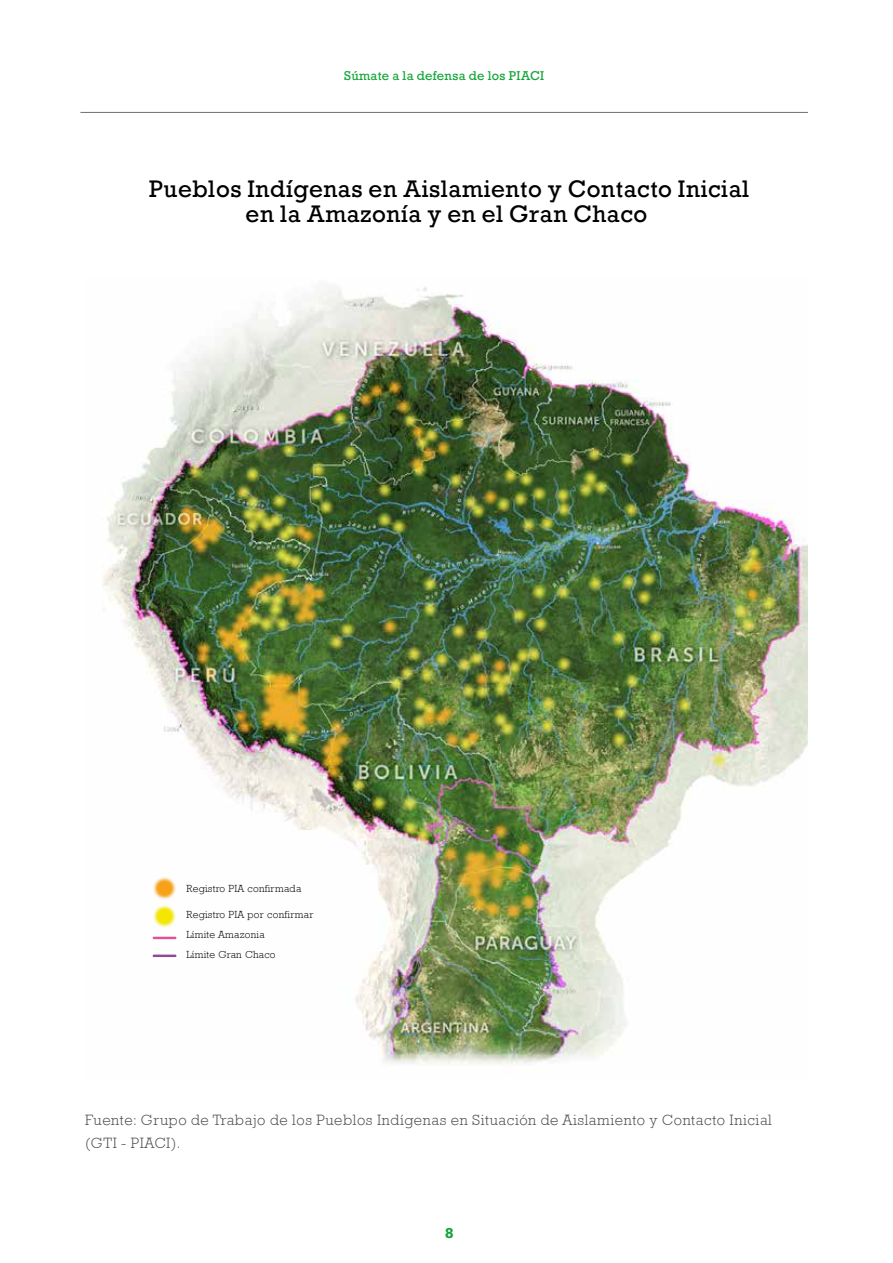
<style>
.page{position:relative;width:893px;height:1263px;background:#fff}
.page>*{position:absolute;margin:0;border:0;box-sizing:border-box;transform-origin:0 0}
.t1{font:22.5px/25.5px "Rockwell";letter-spacing:.02em;color:#000;text-align:center}
.t2{font:300 15px/22.5px "Rockwell";letter-spacing:.04em;color:#4a4a49}
.t3{font:700 13.5px "Rockwell";color:#13a538}
.t4{font:12px "Rockwell";letter-spacing:.02em;color:#13a538}
.t5{font:300 10.35px/20.4px "Rockwell";letter-spacing:.025em;color:#000}
</style>
<div class="page">
<hr style="left:80px;top:112px;width:728px;height:1px;background:#706f6f">
<img style="left:102px;top:287px;width:706px;height:777px">
<img style="left:138px;top:861px;width:53px;height:28px">
<img style="left:138px;top:889px;width:53px;height:53px">
<hr style="left:153px;top:937px;width:23px;height:2px;background:#e45097">
<hr style="left:153px;top:954px;width:23px;height:3px;background:#8f4996">
<p class="t4" style="left:344px;top:69px;width:201px">Súmate a la defensa de los PIACI</p>
<h1 class="t1" style="left:149px;top:176px;width:602px">Pueblos Indígenas en Aislamiento y Contacto Inicial en la Amazonía y en el Gran Chaco</h1>
<p class="t5" style="left:187px;top:878px;width:116px">Registro PIA confirmada</p>
<p class="t5" style="left:186px;top:904px;width:129px">Registro PIA por confirmar<br>Límite Amazonia</p>
<p class="t5" style="left:186px;top:944px;width:91px">Límite Gran Chaco</p>
<p class="t2" style="left:85px;top:1109px;width:688px">Fuente: Grupo de Trabajo de los Pueblos Indígenas en Situación de Aislamiento y Contacto Inicial (GTI - PIACI).</p>
<p class="t3" style="left:445px;top:1224px;width:10px">8</p>
</div>
